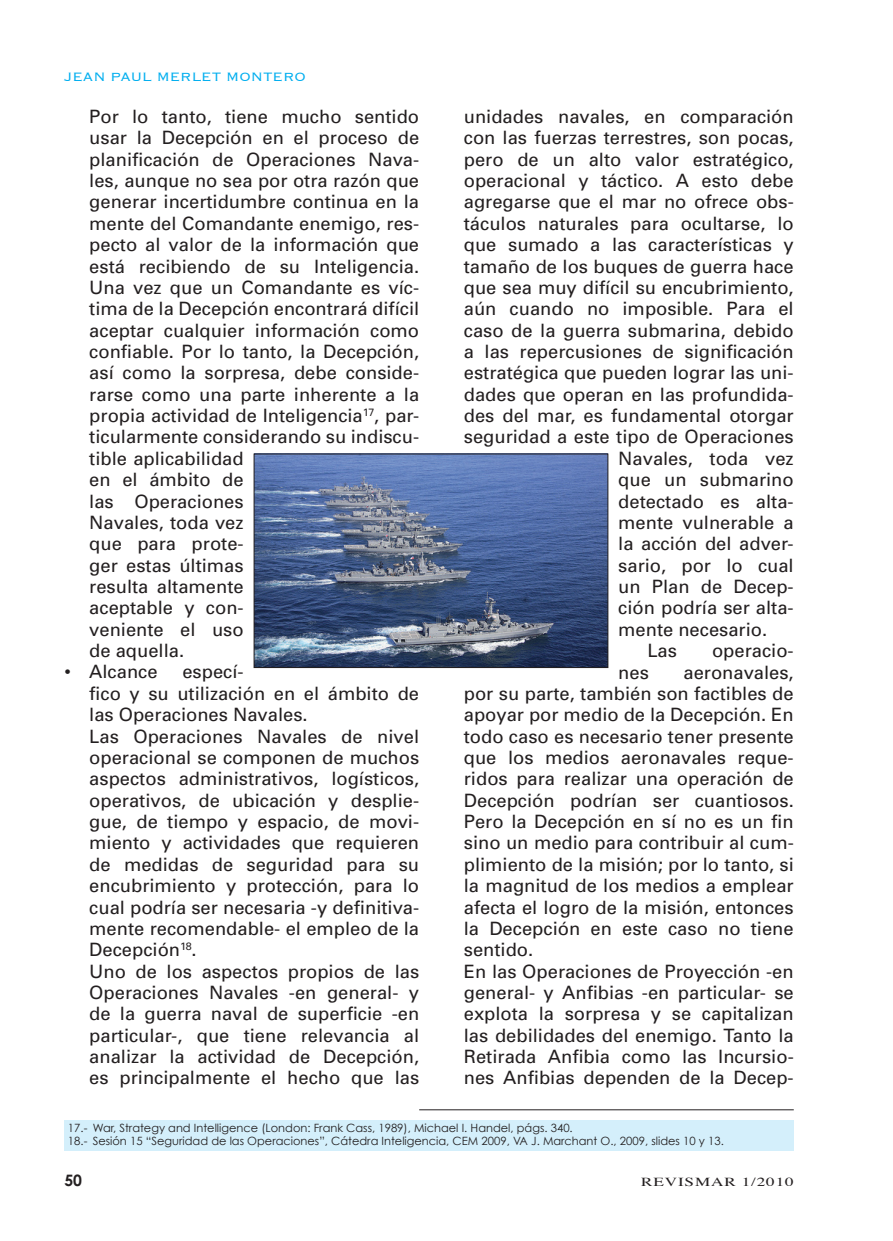
<style>
.page{position:relative;width:893px;height:1241px;background:#fff}
.page>*{position:absolute;margin:0;border:0;box-sizing:border-box;transform-origin:0 0}
.t1{font:18.38px/21.3px "Univers";color:#231f20}
.t2{font:300 15.75px "Copperplate";color:#00aeef}
.t3{font:700 15.75px "Century Gothic";color:#231f20}
.t4{font:12.25px "Times";letter-spacing:.05em;color:#231f20;scale:1.4 1}
.t5{font:11.38px/12.2px "Century Gothic";color:#231f20}
</style>
<div class="page">
<hr style="left:419px;top:1109px;width:375px;height:1px;background:#231f20">
<div style="left:64px;top:1120px;width:730px;height:30px;background:#d4effb"></div>
<img style="left:256px;top:455px;width:350px;height:211px">
<div style="left:254px;top:453px;width:354px;height:215px;border:1px solid #231f20"></div>
<p class="t2" style="left:64px;top:67px;width:19px">Jean</p>
<p class="t2" style="left:110px;top:67px;width:22px">Paul</p>
<p class="t2" style="left:157px;top:67px;width:24px">Merlet</p>
<p class="t2" style="left:226px;top:67px;width:25px">Montero</p>
<p class="t1" style="left:89px;top:106px;width:331px">Por lo tanto, tiene mucho sentido usar la Decepción en el proceso de planificación de Operaciones Nava&shy;les, aunque no sea por otra razón que generar incertidumbre continua en la mente del Comandante enemigo, res&shy;pecto al valor de la información que está recibiendo de su Inteligencia.<br>Una vez que un Comandante es víc&shy;tima de la Decepción encontrará difícil aceptar cualquier información como confiable. Por lo tanto, la Decepción, así como la sorpresa, debe conside&shy;rarse como una parte inherente a la propia actividad de Inteligencia<sup>17</sup>, par&shy;ticularmente considerando su indiscu&shy;tible aplicabilidad<br>en el ámbito de<br>las Operaciones<br>Navales, toda vez<br>que para prote-<br>ger estas últimas<br>resulta altamente<br>aceptable y con-<br>veniente el uso<br>de aquella.</p>
<p class="t1" style="left:64px;top:661px;width:95px">• Alcance</p>
<p class="t1" style="left:464px;top:106px;width:331px">unidades navales, en comparación</p>
<p class="t1" style="left:464px;top:127px;width:331px">con las fuerzas terrestres, son pocas,</p>
<p class="t1" style="left:464px;top:149px;width:331px">pero de un alto valor estratégico,</p>
<p class="t1" style="left:464px;top:170px;width:331px">operacional y táctico. A esto debe</p>
<p class="t1" style="left:464px;top:191px;width:331px">agregarse que el mar no ofrece obs-</p>
<p class="t1" style="left:464px;top:213px;width:331px">táculos naturales para ocultarse, lo</p>
<p class="t1" style="left:464px;top:234px;width:331px">que sumado a las características y</p>
<p class="t1" style="left:464px;top:255px;width:331px">tamaño de los buques de guerra hace</p>
<p class="t1" style="left:464px;top:277px;width:331px">que sea muy difícil su encubrimiento,</p>
<p class="t1" style="left:464px;top:298px;width:331px">aún cuando no imposible. Para el</p>
<p class="t1" style="left:464px;top:319px;width:331px">caso de la guerra submarina, debido</p>
<p class="t1" style="left:464px;top:341px;width:331px">a las repercusiones de significación</p>
<p class="t1" style="left:464px;top:362px;width:331px">estratégica que pueden lograr las uni-</p>
<p class="t1" style="left:464px;top:384px;width:331px">dades que operan en las profundida-</p>
<p class="t1" style="left:464px;top:405px;width:331px">des del mar, es fundamental otorgar</p>
<p class="t1" style="left:464px;top:426px;width:331px">seguridad a este tipo de Operaciones</p>
<p class="t1" style="left:618px;top:448px;width:177px">Navales, toda vez</p>
<p class="t1" style="left:618px;top:469px;width:177px">que un submarino</p>
<p class="t1" style="left:618px;top:490px;width:177px">detectado es alta-</p>
<p class="t1" style="left:618px;top:512px;width:177px">mente vulnerable a</p>
<p class="t1" style="left:618px;top:533px;width:177px">la acción del adver-</p>
<p class="t1" style="left:618px;top:554px;width:177px">sario, por lo cual</p>
<p class="t1" style="left:618px;top:576px;width:177px">un Plan de Decep-</p>
<p class="t1" style="left:618px;top:597px;width:177px">ción podría ser alta-</p>
<p class="t1" style="left:618px;top:618px;width:150px">mente necesario.</p>
<p class="t1" style="left:647px;top:640px;width:31px">Las</p>
<p class="t1" style="left:712px;top:640px;width:83px">operacio-</p>
<p class="t1" style="left:618px;top:661px;width:32px">nes</p>
<p class="t1" style="left:89px;top:661px;width:331px;text-indent:93px">especí-<br>fico y su utilización en el ámbito de las Operaciones Navales.<br>Las Operaciones Navales de nivel operacional se componen de muchos aspectos administrativos, logísticos, operativos, de ubicación y desplie&shy;gue, de tiempo y espacio, de movi&shy;miento y actividades que requieren de medidas de seguridad para su encubrimiento y protección, para lo cual podría ser necesaria -y definitiva&shy;mente recomendable- el empleo de la<br>Decepción<sup>18</sup>.<br>Uno de los aspectos propios de las<br>Operaciones Navales -en general- y de la guerra naval de superficie -en particular-, que tiene relevancia al analizar la actividad de Decepción, es principalmente el hecho que las</p>
<p class="t1" style="left:464px;top:661px;width:331px;text-indent:220px">aeronavales, por su parte, también son factibles de apoyar por medio de la Decepción. En todo caso es necesario tener presente que los medios aeronavales reque&shy;ridos para realizar una operación de Decepción podrían ser cuantiosos.<br>Pero la Decepción en sí no es un fin sino un medio para contribuir al cum&shy;plimiento de la misión; por lo tanto, si la magnitud de los medios a emplear afecta el logro de la misión, entonces la Decepción en este caso no tiene sentido.<br>En las Operaciones de Proyección -en general- y Anfibias -en particular- se explota la sorpresa y se capitalizan las debilidades del enemigo. Tanto la Retirada Anfibia como las Incursio&shy;nes Anfibias dependen de la Decep-</p>
<p class="t5" style="left:68px;top:1121px;width:657px">17.- War, Strategy and Intelligence (London: Frank Cass, 1989), Michael I. Handel, págs. 340.<br>18.- Sesión 15 “Seguridad de las Operaciones”, Cátedra Inteligencia, CEM 2009, VA J. Marchant O., 2009, slides 10 y 13.</p>
<p class="t3" style="left:64px;top:1170px;width:19px">50</p>
<p class="t4" style="left:641px;top:1174px;width:110px">REVISMAR 1/2010</p>
</div>
